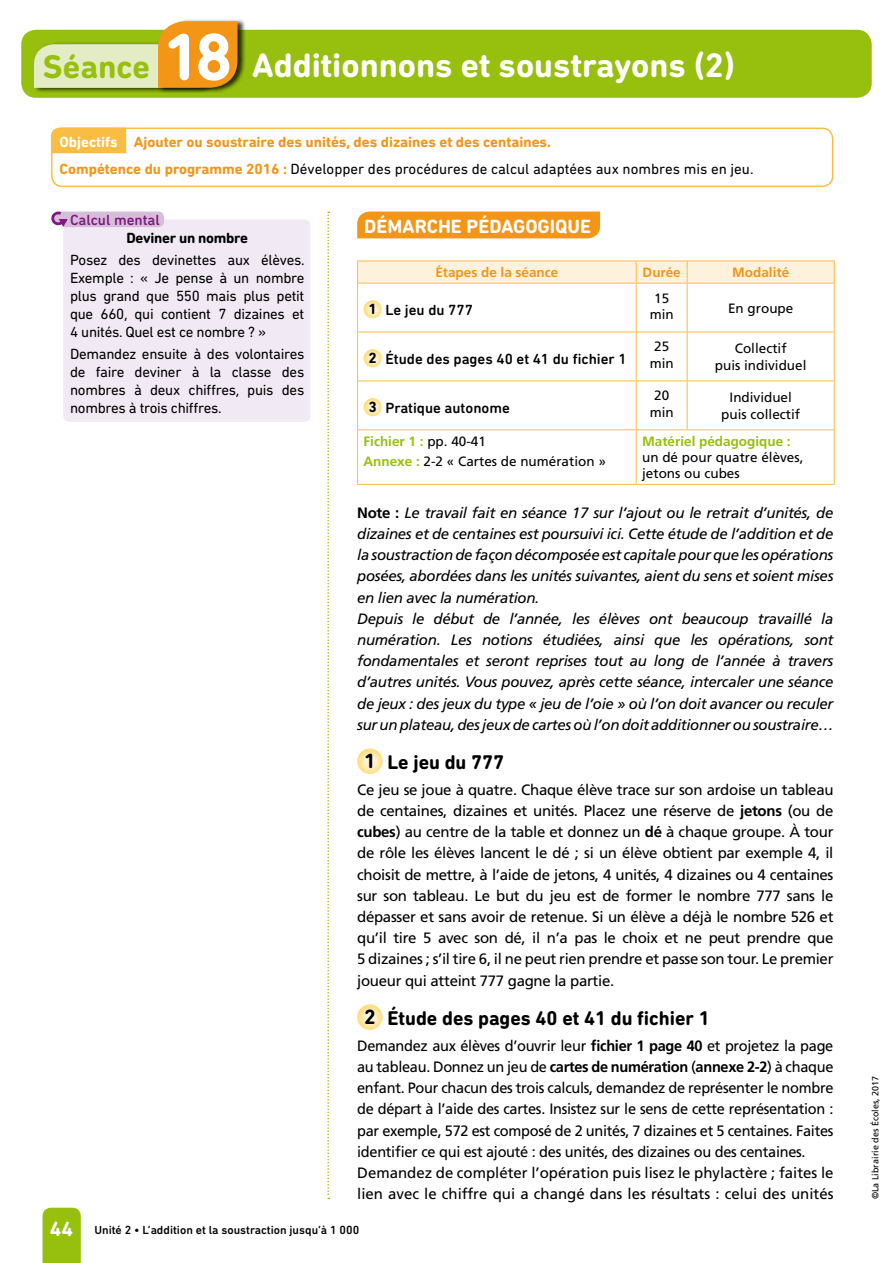
<style>
.page{position:relative;width:893px;height:1263px;background:#fff}
.page>*{position:absolute;margin:0;border:0;box-sizing:border-box;transform-origin:0 0}
.t1{font:700 34.5px "DIN Next Rounded LT Pro";color:#fff}
.t2{font:700 21px "DIN Next Rounded LT Pro";color:#fff}
.t3{font:700 20.25px "DIN Next Rounded LT Pro";color:#000}
.t4{font:700 19.5px "DIN Next Rounded LT Pro";color:#fff}
.t5{font:15px/21.1px "Frutiger LT Std";letter-spacing:-.02em;color:#000;text-align:justify}
.t6{font:italic 15px/21.1px "Frutiger LT Std";letter-spacing:-.02em;color:#000}
.t7{font:15px/18px "DIN Next Rounded LT Pro";letter-spacing:-.02em;color:#000;text-align:justify}
.t8{font:700 15px/26.5px "DIN Next Rounded LT Pro";color:#f39517}
.t9{font:500 15px "DIN Next Rounded LT Pro";color:#000}
.t10{font:700 15px "DIN Next Rounded LT Pro";letter-spacing:-.02em;color:#000}
.t11{font:500 15px "DIN Next Rounded LT Pro";color:#81197f}
.t12{font:700 15px "DIN Next Rounded LT Pro";color:#fff}
.t13{font:13.5px/16.2px "Frutiger LT Std";color:#000;text-align:center}
.t14{font:700 13.5px "Frutiger LT Std";color:#f39517}
.t15{font:700 13.5px "Frutiger LT Std";color:#97bf0d}
.t16{font:500 12px "DIN Next Rounded LT Pro";color:#000}
.t17{font:9px "Frutiger LT Std";color:#000}
.s1{font-size:33.3px;color:#97bf0d}
.s2{font-size:67.5px}
.s3{font-weight:400;color:#000}
.s4{font-weight:700}
.s5{font-weight:700;color:#97bf0d}
.s6{font-weight:700;font-style:normal}
.s7{font-size:21px}
</style>
<div class="page">
<div style="left:21px;top:30px;width:851px;height:68px;background:#97bf0d;border-radius:15px"></div>
<div style="left:43px;top:1208px;width:38px;height:55px;background:#97bf0d"></div>
<svg style="left:357px;top:748px;width:26px;height:26px"></svg>
<svg style="left:357px;top:1004px;width:26px;height:26px"></svg>
<div style="left:357px;top:212px;width:243px;height:26px;background:#f39517"></div>
<svg style="left:327px;top:212px;width:2px;height:987px"></svg>
<div style="left:51px;top:128px;width:782px;height:59px;border:2px solid #fabd43;border-radius:11px"></div>
<div style="left:51px;top:128px;width:75px;height:25px;background:#fabd43"></div>
<div style="left:63px;top:219px;width:247px;height:203px;background:#f1e9f3;border-radius:6px"></div>
<div style="left:53px;top:212px;width:111px;height:15px;background:#d5bed9;border-radius:6px"></div>
<svg style="left:51px;top:212px;width:17px;height:15px"></svg>
<div style="left:34px;top:42px;width:191px;height:51px;background:#000;opacity:.75"></div>
<div style="left:158px;top:19px;width:87px;height:73px;background:#000;opacity:.75"></div>
<svg style="left:34px;top:21px;width:203px;height:67px"></svg>
<svg style="left:357px;top:261px;width:478px;height:22px;background:#feefd5"></svg>
<hr style="left:357px;top:283px;width:279px;height:1px;background:#fabd43">
<hr style="left:357px;top:283px;width:1px;height:49px;background:#fabd43">
<hr style="left:636px;top:283px;width:51px;height:1px;background:#fabd43">
<hr style="left:636px;top:283px;width:1px;height:49px;background:#fabd43">
<hr style="left:687px;top:283px;width:148px;height:1px;background:#fabd43">
<hr style="left:687px;top:283px;width:1px;height:49px;background:#fabd43">
<hr style="left:834px;top:283px;width:1px;height:49px;background:#fabd43">
<hr style="left:357px;top:332px;width:279px;height:1px;background:#fabd43">
<hr style="left:357px;top:332px;width:1px;height:48px;background:#fabd43">
<hr style="left:636px;top:332px;width:51px;height:1px;background:#fabd43">
<hr style="left:636px;top:332px;width:1px;height:48px;background:#fabd43">
<hr style="left:687px;top:332px;width:148px;height:1px;background:#fabd43">
<hr style="left:687px;top:332px;width:1px;height:48px;background:#fabd43">
<hr style="left:834px;top:332px;width:1px;height:48px;background:#fabd43">
<hr style="left:357px;top:380px;width:279px;height:1px;background:#fabd43">
<hr style="left:357px;top:381px;width:1px;height:48px;background:#fabd43">
<hr style="left:636px;top:380px;width:51px;height:1px;background:#fabd43">
<hr style="left:636px;top:381px;width:1px;height:48px;background:#fabd43">
<hr style="left:687px;top:380px;width:148px;height:1px;background:#fabd43">
<hr style="left:687px;top:381px;width:1px;height:48px;background:#fabd43">
<hr style="left:834px;top:381px;width:1px;height:48px;background:#fabd43">
<hr style="left:357px;top:429px;width:279px;height:1px;background:#fabd43">
<hr style="left:357px;top:430px;width:1px;height:54px;background:#fabd43">
<hr style="left:636px;top:429px;width:51px;height:1px;background:#fabd43">
<hr style="left:636px;top:430px;width:1px;height:54px;background:#fabd43">
<hr style="left:687px;top:429px;width:148px;height:1px;background:#fabd43">
<hr style="left:834px;top:430px;width:1px;height:54px;background:#fabd43">
<hr style="left:357px;top:484px;width:279px;height:1px;background:#fabd43">
<hr style="left:636px;top:484px;width:51px;height:1px;background:#fabd43">
<hr style="left:687px;top:484px;width:148px;height:1px;background:#fabd43">
<svg style="left:364px;top:300px;width:18px;height:18px"></svg>
<svg style="left:364px;top:349px;width:18px;height:18px"></svg>
<svg style="left:364px;top:398px;width:18px;height:18px"></svg>
<h1 class="t1" style="left:43px;top:45px;width:693px"><span class="s1">Séance</span> <span class="s2">18</span> Additionnons et soustrayons (2)</h1>
<p class="t8" style="left:60px;top:129px;width:695px;text-indent:74px">Ajouter ou soustraire des unités, des dizaines et des centaines.<br>Compétence du programme 2016 : <span class="s3">Développer des procédures de calcul adaptées aux nombres mis en jeu.</span></p>
<p class="t12" style="left:59px;top:133px;width:60px">Objectifs</p>
<p class="t11" style="left:70px;top:211px;width:91px">Calcul mental</p>
<p class="t10" style="left:126px;top:229px;width:123px">Deviner un nombre</p>
<p class="t7" style="left:70px;top:250px;width:236px">Posez des devinettes aux élèves.<br>Exemple : « Je pense à un nombre plus grand que 550 mais plus petit que 660, qui contient 7 dizaines et 4 unités. Quel est ce nombre ? »</p>
<p class="t7" style="left:70px;top:345px;width:236px">Demandez ensuite à des volontaires de faire deviner à la classe des nombres à deux chiffres, puis des nombres à trois chiffres.</p>
<h3 class="t4" style="left:364px;top:215px;width:228px">DÉMARCHE PÉDAGOGIQUE</h3>
<p class="t14" style="left:435px;top:264px;width:125px">Étapes de la séance</p>
<p class="t14" style="left:643px;top:264px;width:40px">Durée</p>
<p class="t14" style="left:732px;top:264px;width:59px">Modalité</p>
<p class="t9" style="left:368px;top:301px;width:106px"><span class="s4">1</span> Le jeu du 777</p>
<p class="t13" style="left:650px;top:290px;width:26px">15 min</p>
<p class="t13" style="left:728px;top:300px;width:67px">En groupe</p>
<p class="t9" style="left:368px;top:350px;width:260px"><span class="s4">2</span> Étude des pages 40 et 41 du fichier 1</p>
<p class="t13" style="left:650px;top:339px;width:26px">25 min</p>
<p class="t13" style="left:715px;top:341px;width:93px">Collectif<br>puis individuel</p>
<p class="t9" style="left:368px;top:399px;width:143px"><span class="s4">3</span> Pratique autonome</p>
<p class="t13" style="left:650px;top:388px;width:26px">20 min</p>
<p class="t13" style="left:721px;top:390px;width:80px">Individuel puis collectif</p>
<p class="t13" style="left:364px;top:431px;width:244px;line-height:20.4px;text-align:left"><span class="s5">Fichier 1 :</span> pp. 40-41<br><span class="s5">Annexe :</span> 2-2 « Cartes de numération »</p>
<p class="t15" style="left:642px;top:433px;width:150px">Matériel pédagogique :</p>
<p class="t13" style="left:642px;top:449px;width:163px;text-align:left">un dé pour quatre élèves, jetons ou cubes</p>
<p class="t6" style="left:357px;top:502px;width:478px"><span class="s6">Note :</span> Le travail fait en séance 17 sur l’ajout ou le retrait d’unités, de dizaines et de centaines est poursuivi ici. Cette étude de l’addition et de la soustraction de façon décomposée est capitale pour que les opérations posées, abordées dans les unités suivantes, aient du sens et soient mises en lien avec la numération.<br>Depuis le début de l’année, les élèves ont beaucoup travaillé la numération. Les notions étudiées, ainsi que les opérations, sont fondamentales et seront reprises tout au long de l’année à travers d’autres unités. Vous pouvez, après cette séance, intercaler une séance de jeux : des jeux du type « jeu de l’oie » où l’on doit avancer ou reculer sur un plateau, des jeux de cartes où l’on doit additionner ou soustraire…</p>
<h3 class="t3" style="left:364px;top:751px;width:142px"><span class="s7">1</span> Le jeu du 777</h3>
<p class="t5" style="left:357px;top:779px;width:478px">Ce jeu se joue à quatre. Chaque élève trace sur son ardoise un tableau de centaines, dizaines et unités. Placez une réserve de <span class="s4">jetons</span> (ou de <span class="s4">cubes</span>) au centre de la table et donnez un <span class="s4">dé</span> à chaque groupe. À tour de rôle les élèves lancent le dé ; si un élève obtient par exemple 4, il choisit de mettre, à l’aide de jetons, 4 unités, 4 dizaines ou 4 centaines sur son tableau. Le but du jeu est de former le nombre 777 sans le dépasser et sans avoir de retenue. Si un élève a déjà le nombre 526 et qu’il tire 5 avec son dé, il n’a pas le choix et ne peut prendre que 5 dizaines ; s’il tire 6, il ne peut rien prendre et passe son tour. Le premier joueur qui atteint 777 gagne la partie.</p>
<h3 class="t3" style="left:364px;top:1006px;width:347px"><span class="s7">2</span> Étude des pages 40 et 41 du fichier 1</h3>
<p class="t5" style="left:357px;top:1035px;width:478px;text-align:left">Demandez aux élèves d’ouvrir leur <span class="s4">fichier 1 page 40</span> et projetez la page au tableau. Donnez un jeu de <span class="s4">cartes de numération</span> (<span class="s4">annexe 2-2</span>) à chaque enfant. Pour chacun des trois calculs, demandez de représenter le nombre de départ à l’aide des cartes. Insistez sur le sens de cette représentation : par exemple, 572 est composé de 2 unités, 7 dizaines et 5 centaines. Faites identifier ce qui est ajouté : des unités, des dizaines ou des centaines.<br>Demandez de compléter l’opération puis lisez le phylactère ; faites le lien avec le chiffre qui a changé dans les résultats : celui des unités</p>
<h2 class="t2" style="left:50px;top:1217px;width:25px">44</h2>
<p class="t16" style="left:94px;top:1223px;width:266px">Unité 2 • L’addition et la soustraction jusqu’à 1 000</p>
<p class="t17" style="left:870px;top:1199px;width:125px;rotate:-90deg">©La Librairie des Écoles, 2017</p>
</div>
